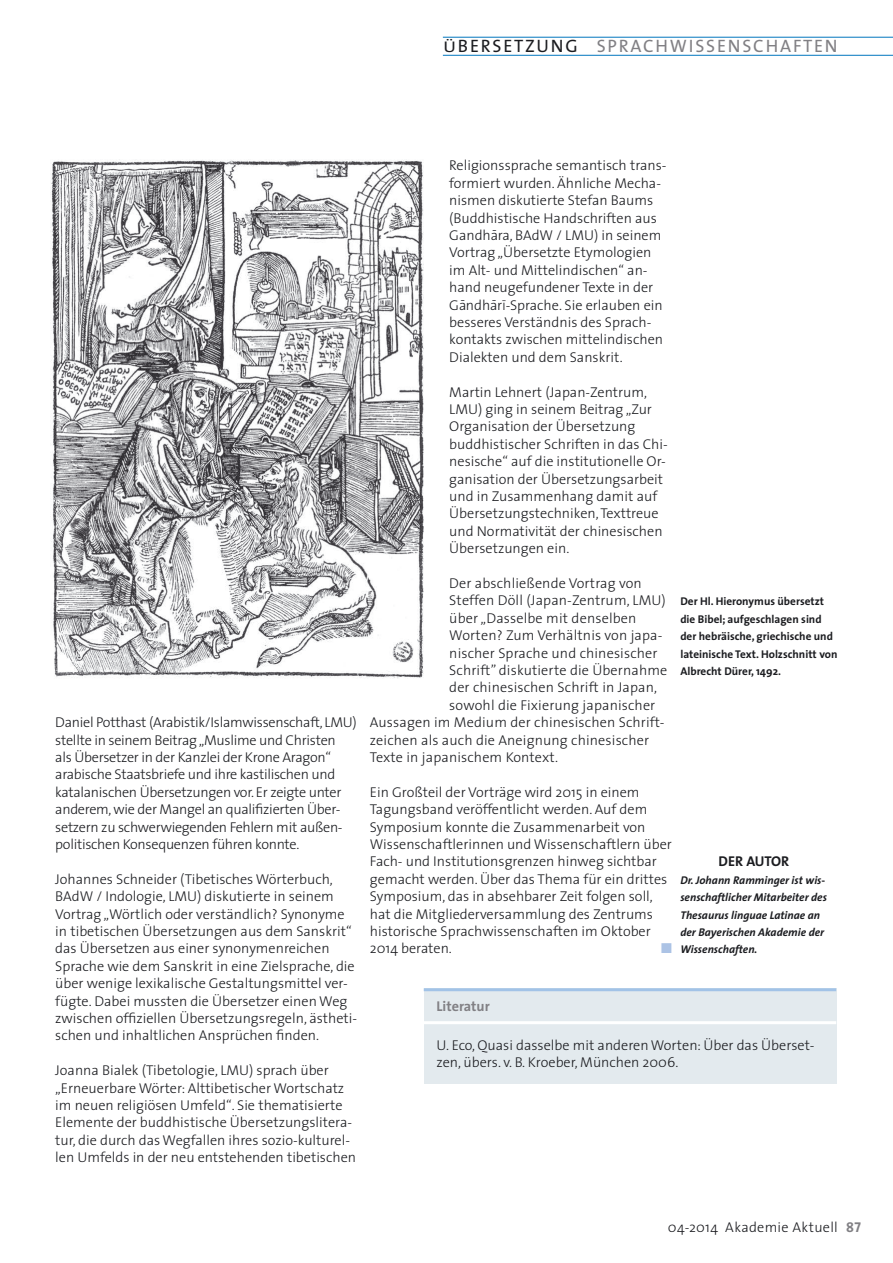
<style>
.page{position:relative;width:893px;height:1263px;background:#fff}
.page>*{position:absolute;margin:0;border:0;box-sizing:border-box;transform-origin:0 0}
.t1{font:18px "The Sans";letter-spacing:.1em;color:#818084}
.t2{font:300 14.25px/17.4px "The Sans";color:#1b1c20}
.t3{font:300 14.25px/17.4px "The Sans";letter-spacing:-.02em;color:#1b1c20}
.t4{font:300 14.25px "The Sans";letter-spacing:.02em;color:#1b1c20}
.t5{font:700 14.25px "The Sans";color:#818084}
.t6{font:700 14.25px "The Sans";color:#1b1c20}
.t7{font:14.25px "Zapf Dingbats ITC";color:#acc3e5}
.t8{font:700 11.25px/17.4px "The Sans";color:#1b1c20}
.t9{font:italic 700 11.25px/17.4px "The Sans";color:#1b1c20}
.s1{font-family:"The Sans Caps";font-size:15.45px;color:#1b1c20}
.s2{font-family:"The Sans Caps";color:#1b1c20}
.s3{font-family:"Koz Go Pro";font-size:13.5px}
.s4{font-family:"The Sans Bold Caps";font-weight:400;color:#818084}
</style>
<div class="page">
<div style="left:424px;top:988px;width:412px;height:96px;background:#e3eaee"></div>
<hr style="left:424px;top:988px;width:412px;height:3px;background:#a2c3e7">
<hr style="left:424px;top:1021px;width:412px;height:3px;background:#fff">
<img style="left:51px;top:160px;width:373px;height:518px">
<hr style="left:443px;top:55px;width:450px;height:1px;background:#0076be">
<hr style="left:443px;top:37px;width:450px;height:1px;background:#0076be">
<p class="t1" style="left:444px;top:31px;width:396px"><span class="s1">Ü</span><span class="s2">BERSETZUNG</span> SPRACHWISSENSCHAFTEN</p>
<p class="t3" style="left:55px;top:713px;width:303px">Daniel Potthast (Arabistik/Islamwissenschaft, LMU) stellte in seinem Beitrag „Muslime und Christen<br>als Übersetzer in der Kanzlei der Krone Aragon“ arabische Staatsbriefe und ihre kastilischen und katalanischen Übersetzungen vor. E r zeigte unter anderem, wie der Mangel an qualifizierten Über&shy;setzern zu schwerwiegenden Fehlern mit außen&shy;politischen Konsequenzen führen konnte.</p>
<p class="t2" style="left:55px;top:870px;width:303px">Johannes Schneider (Tibetisches Wörterbuch, BAdW / Indologie, LMU) diskutierte in seinem Vortrag „Wörtlich oder verständlich? Synonyme in tibetischen Übersetzungen aus dem Sanskrit“ das Übersetzen aus einer synonymenreichen Sprache wie dem Sanskrit in eine Zielsprache, die über wenige lexikalische Gestaltungsmittel ver&shy;fügte. Dabei mussten die Übersetzer einen Weg zwischen offiziellen Übersetzungsregeln, ästheti&shy;schen und inhaltlichen Ansprüchen finden.</p>
<p class="t2" style="left:55px;top:1061px;width:302px">Joanna Bialek (Tibetologie, LMU) sprach über<br>„E rneuerbare Wörter: Alttibetischer Wortschatz im neuen religiösen Umfeld“. Sie thematisierte<br>E lemente der buddhistische Übersetzungslitera&shy;tur, die durch das Wegfallen ihres sozio-kulturel&shy;len Umfelds in der neu entstehenden tibetischen</p>
<p class="t2" style="left:449px;top:156px;width:219px">Religionssprache semantisch trans&shy;formiert wurden. Ähnliche Mecha&shy;nismen diskutierte Stefan Baums (Buddhistische Handschriften aus Gandha-ra, BAdW / LMU) in seinem Vortrag „Übersetzte Etymologien im Alt- und Mittelindischen“ an&shy;hand neugefundener Texte in der Ga-ndha-r<span class="s3">ī</span>-Sprache. Sie erlauben ein besseres Verständnis des Sprach&shy;kontakts zwischen mittelindischen Dialekten und dem Sanskrit.</p>
<p class="t2" style="left:449px;top:383px;width:220px">Martin Lehnert (Japan-Zentrum, LMU) ging in seinem Beitrag „Zur Organisation der Übersetzung buddhistischer Schriften in das Chi&shy;nesische“ auf die institutionelle Or&shy;ganisation der Übersetzungsarbeit und in Zusammenhang damit auf Übersetzungstechniken, Texttreue und Normativität der chinesischen Übersetzungen ein.</p>
<p class="t2" style="left:449px;top:574px;width:194px">Der abschließende Vortrag von</p>
<p class="t2" style="left:449px;top:591px;width:218px">Steffen Döll (Japan-Zentrum, LMU)</p>
<p class="t2" style="left:449px;top:609px;width:189px">über „Dasselbe mit denselben</p>
<p class="t2" style="left:449px;top:626px;width:215px">Worten? Zum Verhältnis von japa-</p>
<p class="t2" style="left:449px;top:644px;width:210px">nischer Sprache und chinesischer</p>
<p class="t2" style="left:449px;top:661px;width:220px">Schrift” diskutierte die Übernahme</p>
<p class="t2" style="left:449px;top:678px;width:209px">der chinesischen Schrift in Japan,</p>
<p class="t2" style="left:449px;top:696px;width:208px">sowohl die Fixierung japanischer</p>
<p class="t2" style="left:370px;top:713px;width:296px">Aussagen im Medium der chinesischen Schrift-</p>
<p class="t2" style="left:370px;top:731px;width:281px">zeichen als auch die Aneignung chinesischer</p>
<p class="t2" style="left:370px;top:748px;width:190px">Texte in japanischem Kontext.</p>
<p class="t2" style="left:370px;top:783px;width:303px">Ein Großteil der Vorträge wird 2015 in einem Tagungsband veröffentlicht werden. Auf dem Symposium konnte die Zusammenarbeit von Wissenschaftlerinnen und Wissenschaftlern über Fach- und Institutionsgrenzen hinweg sichtbar gemacht werden. Über das Thema für ein drittes Symposium, das in absehbarer Zeit folgen soll, hat die Mitgliederversammlung des Zentrums historische Sprachwissenschaften im Oktober 2014 beraten.</p>
<p class="t7" style="left:661px;top:942px;width:12px">■</p>
<p class="t8" style="left:680px;top:593px;width:159px">Der Hl. Hieronymus übersetzt die Bibel; aufgeschlagen sind der hebräische, griechische und lateinische Text. Holzschnitt von<br>Albrecht Dürer, 1492.</p>
<p class="t6" style="left:719px;top:850px;width:72px">Der Autor</p>
<p class="t9" style="left:680px;top:871px;width:148px">Dr. Johann Ramminger ist wis&shy;senschaftlicher Mitarbeiter des<br>Thesaurus linguae Latinae an der Bayerischen Akademie der<br>Wissenschaften.</p>
<p class="t5" style="left:436px;top:994px;width:55px">Literatur</p>
<p class="t2" style="left:436px;top:1036px;width:379px">U. Eco, Quasi dasselbe mit anderen Worten: Über das Überset&shy;zen, übers. v. B. Kroeber, München 2006.</p>
<p class="t4" style="left:668px;top:1215px;width:195px">04-2014 Akademie Aktuell <span class="s4">87</span></p>
</div>
